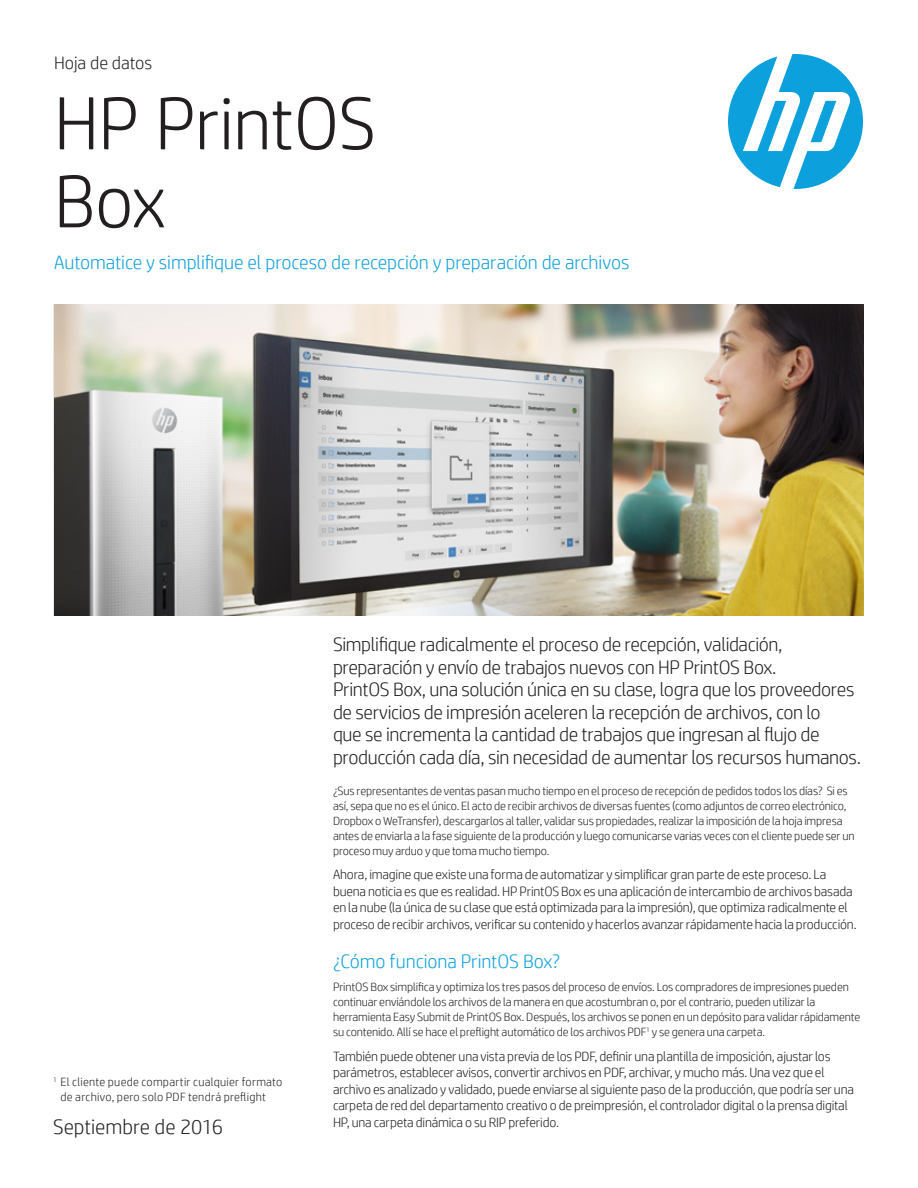
<style>
.page{position:relative;width:918px;height:1188px;background:#fff}
.page>*{position:absolute;margin:0;border:0;box-sizing:border-box;transform-origin:0 0}
.t1{font:300 75px/78px "HP Simplified";letter-spacing:-.01em;color:#231f20}
.t2{font:300 21px "HP Simplified";color:#231f20}
.t3{font:300 19.5px/22.5px "HP Simplified";letter-spacing:-.02em;color:#231f20}
.t4{font:300 19.5px "HP Simplified";letter-spacing:-.005em;color:#0ca0dd}
.t5{font:300 18px "HP Simplified";color:#231f20}
.t6{font:300 13.5px/16.5px "HP Simplified";letter-spacing:-.015em;color:#231f20}
.t7{font:300 12px/15px "HP Simplified";letter-spacing:-.01em;color:#231f20}
.t8{font:300 12px/15px "HP Simplified";letter-spacing:.02em;color:#231f20}
</style>
<div class="page">
<svg style="left:728px;top:54px;width:135px;height:135px"></svg>
<img style="left:54px;top:305px;width:809px;height:311px">
<h3 class="t5" style="left:54px;top:51px;width:100px">Hoja de datos</h3>
<h1 class="t1" style="left:54px;top:82px;width:324px">HP PrintOS<br>Box</h1>
<h3 class="t4" style="left:54px;top:249px;width:577px">Automatice y simplifique el proceso de recepción y preparación de archivos</h3>
<p class="t8" style="left:61px;top:1074px;width:223px;text-indent:-8px"><sup>1</sup> El cliente puede compartir cualquier formato de archivo, pero solo PDF tendrá preflight</p>
<h2 class="t2" style="left:53px;top:1113px;width:171px">Septiembre de 2016</h2>
<p class="t3" style="left:333px;top:632px;width:530px">Simplifique radicalmente el proceso de recepción, validación, preparación y envío de trabajos nuevos con HP PrintOS Box.<br>PrintOS Box, una solución única en su clase, logra que los proveedores de servicios de impresión aceleren la recepción de archivos, con lo<br>que se incrementa la cantidad de trabajos que ingresan al flujo de producción cada día, sin necesidad de aumentar los recursos humanos.</p>
<p class="t7" style="left:333px;top:783px;width:523px">¿Sus representantes de ventas pasan mucho tiempo en el proceso de recepción de pedidos todos los días? Si es así, sepa que no es el único. El acto de recibir archivos de diversas fuentes (como adjuntos de correo electrónico, Dropbox o WeTransfer), descargarlos al taller, validar sus propiedades, realizar la imposición de la hoja impresa antes de enviarla a la fase siguiente de la producción y luego comunicarse varias veces con el cliente puede ser un proceso muy arduo y que toma mucho tiempo.</p>
<p class="t6" style="left:333px;top:866px;width:525px">Ahora, imagine que existe una forma de automatizar y simplificar gran parte de este proceso. La buena noticia es que es realidad. HP PrintOS Box es una aplicación de intercambio de archivos basada en la nube (la única de su clase que está optimizada para la impresión), que optimiza radicalmente el proceso de recibir archivos, verificar su contenido y hacerlos avanzar rápidamente hacia la producción.</p>
<h3 class="t4" style="left:333px;top:949px;width:229px">¿Cómo funciona PrintOS Box?</h3>
<p class="t7" style="left:333px;top:979px;width:529px">PrintOS Box simplifica y optimiza los tres pasos del proceso de envíos. Los compradores de impresiones pueden continuar enviándole los archivos de la manera en que acostumbran o, por el contrario, pueden utilizar la herramienta Easy Submit de PrintOS Box. Después, los archivos se ponen en un depósito para validar rápidamente su contenido. Allí se hace el preflight automático de los archivos PDF<sup>1</sup> y se genera una carpeta.</p>
<p class="t6" style="left:333px;top:1048px;width:522px">También puede obtener una vista previa de los PDF, definir una plantilla de imposición, ajustar los parámetros, establecer avisos, convertir archivos en PDF, archivar, y mucho más. Una vez que el archivo es analizado y validado, puede enviarse al siguiente paso de la producción, que podría ser una carpeta de red del departamento creativo o de preimpresión, el controlador digital o la prensa digital HP, una carpeta dinámica o su RIP preferido.</p>
</div>
